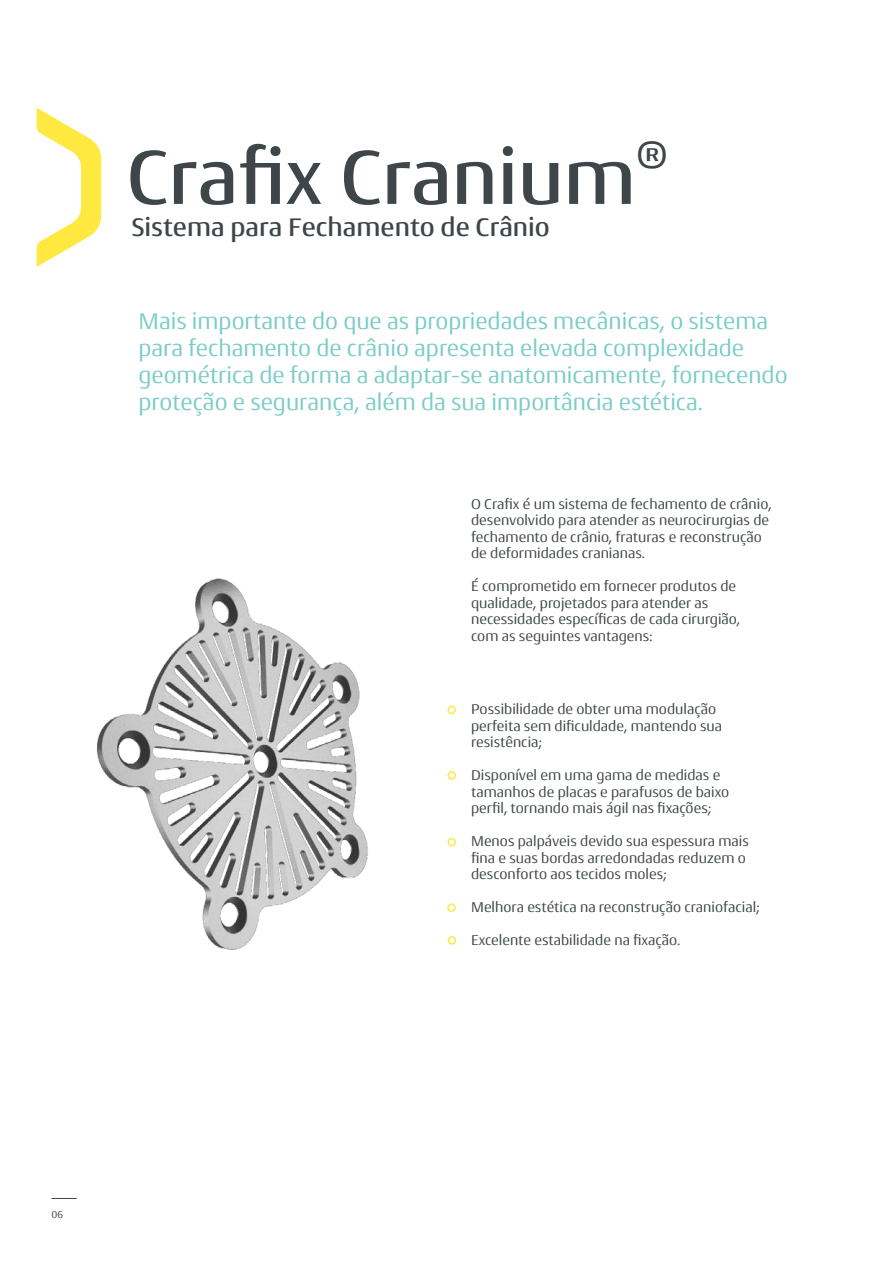
<style>
.page{position:relative;width:893px;height:1263px;background:#fff}
.page>*{position:absolute;margin:0;border:0;box-sizing:border-box;transform-origin:0 0}
.t1{font:500 81px "Conto";color:#3e4649}
.t2{font:500 27px "Conto";color:#3e4649}
.t3{font:24px/27px "Conto";color:#7acdc8}
.t4{font:15px/16.5px "Conto";color:#3e4649}
.t5{font:10.5px "Conto";color:#3e4649}
</style>
<div class="page">
<img style="left:97px;top:578px;width:360px;height:372px">
<svg style="left:37px;top:108px;width:64px;height:159px"></svg>
<svg style="left:52px;top:1198px;width:25px;height:1px"></svg>
<svg style="left:447px;top:706px;width:9px;height:8px"></svg>
<svg style="left:447px;top:771px;width:9px;height:9px"></svg>
<svg style="left:447px;top:838px;width:9px;height:8px"></svg>
<svg style="left:447px;top:903px;width:9px;height:9px"></svg>
<svg style="left:448px;top:936px;width:8px;height:9px"></svg>
<h1 class="t1" style="left:126px;top:125px;width:543px">Crafix Cranium<sup>®</sup></h1>
<h2 class="t2" style="left:131px;top:209px;width:420px">Sistema para Fechamento de Crânio</h2>
<p class="t3" style="left:138px;top:307px;width:651px">Mais importante do que as propriedades mecânicas, o sistema para fechamento de crânio apresenta elevada complexidade geométrica de forma a adaptar-se anatomicamente, fornecendo proteção e segurança, além da sua importância estética.</p>
<p class="t4" style="left:471px;top:495px;width:302px">O Crafix é um sistema de fechamento de crânio, desenvolvido para atender as neurocirurgias de fechamento de crânio, fraturas e reconstrução de deformidades cranianas.</p>
<p class="t4" style="left:471px;top:577px;width:271px">É comprometido em fornecer produtos de qualidade, projetados para atender as necessidades específicas de cada cirurgião, com as seguintes vantagens:</p>
<p class="t4" style="left:471px;top:701px;width:253px">Possibilidade de obter uma modulação perfeita sem dificuldade, mantendo sua resistência;</p>
<p class="t4" style="left:471px;top:767px;width:260px">Disponível em uma gama de medidas e tamanhos de placas e parafusos de baixo perfil, tornando mais ágil nas fixações;</p>
<p class="t4" style="left:471px;top:833px;width:279px">Menos palpáveis devido sua espessura mais fina e suas bordas arredondadas reduzem o desconforto aos tecidos moles;</p>
<p class="t4" style="left:471px;top:899px;width:290px">Melhora estética na reconstrução craniofacial;</p>
<p class="t4" style="left:471px;top:932px;width:211px">Excelente estabilidade na fixação.</p>
<p class="t5" style="left:52px;top:1208px;width:13px">06</p>
</div>
